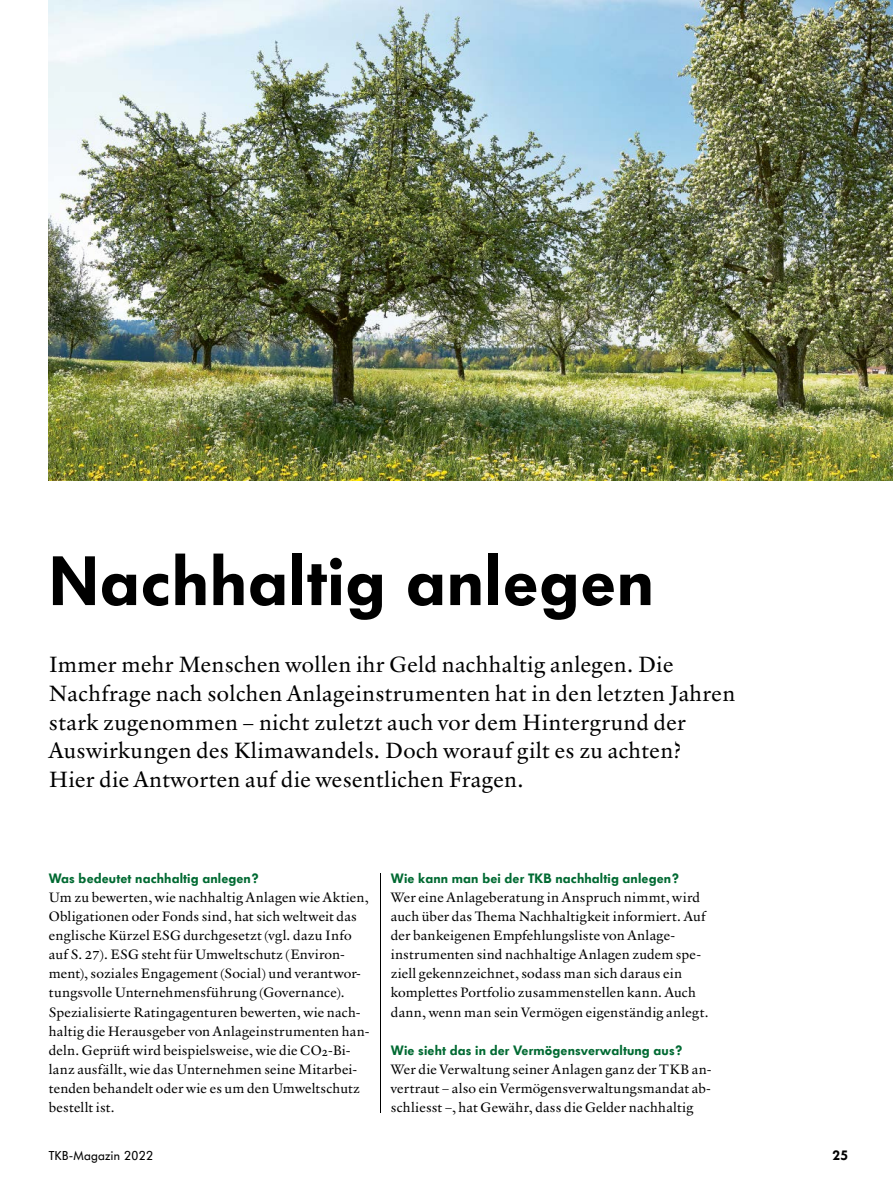
<style>
.page{position:relative;width:893px;height:1191px;background:#fff}
.page>*{position:absolute;margin:0;border:0;box-sizing:border-box;transform-origin:0 0}
.t1{font:600 69px "Futura BQ";letter-spacing:.01em;color:#000}
.t2{font:22.5px/28.7px "Verdigris MVB Pro Text";letter-spacing:.02em;color:#000}
.t3{font:13.8px/19.2px "Verdigris MVB Pro Text";letter-spacing:.015em;color:#000}
.t4{font:600 13.5px "Futura BQ";letter-spacing:.01em;color:#006a32}
.t5{font:600 13.5px "Futura BQ";color:#000}
.t6{font:12.75px "Futura BQ";letter-spacing:.03em;color:#000}
</style>
<div class="page">
<img style="left:49px;top:0;width:844px;height:480px">
<hr style="left:380px;top:873px;width:1px;height:239px;background:#000">
<h1 class="t1" style="left:49px;top:536px;width:607px">Nachhaltig anlegen</h1>
<p class="t2" style="left:49px;top:649px;width:688px">Immer mehr Menschen wollen ihr Geld nachhaltig anlegen. Die Nachfrage nach solchen Anlageinstrumenten hat in den letzten Jahren stark zuge nommen – nicht zuletzt auch vor dem Hintergrund der Auswir kungen des Klimawandels. Doch worauf gilt es zu achten?<br>Hier die Antworten auf die wesentlichen Fragen.</p>
<p class="t4" style="left:49px;top:869px;width:211px">Was bedeutet nachhaltig anlegen?</p>
<p class="t3" style="left:49px;top:887px;width:322px">Um zu bewerten, wie nachhaltig Anlagen wie Aktien, Obligationen oder Fonds sind, hat sich weltweit das englische Kürzel ESG durchgesetzt (vgl. dazu Info auf S. 27). ESG steht für Umweltschutz (Environ&shy;ment), soziales Engagement (Social) und verantwor&shy;tungsvolle Unternehmensführung (Governance).<br>Spezialisierte Ratingagenturen bewerten, wie nach&shy;haltig die Herausgeber von Anlageinstrumenten han&shy;deln. Geprüft wird beispielsweise, wie die CO₂-Bi&shy;lanz ausfällt, wie das Unternehmen seine Mitarbei&shy;tenden behandelt oder wie es um den Umweltschutz bestellt ist.</p>
<p class="t4" style="left:391px;top:869px;width:290px">Wie kann man bei der TKB nachhaltig anlegen?</p>
<p class="t3" style="left:391px;top:887px;width:319px">Wer eine Anlageberatung in Anspruch nimmt, wird auch über das Thema Nachhaltigkeit informiert. Auf der bankeigenen Empfehlungsliste von Anlage&shy;instru menten sind nachhaltige Anlagen zudem spe&shy;ziell gekennzeichnet, sodass man sich daraus ein komplettes Portfolio zusammenstellen kann. Auch dann, wenn man sein Vermögen eigenständig anlegt.</p>
<p class="t4" style="left:391px;top:1041px;width:293px">Wie sieht das in der Vermögensverwaltung aus?</p>
<p class="t3" style="left:391px;top:1059px;width:322px;text-align:justify">Wer die Verwaltung seiner Anlagen ganz der TKB an&shy;vertraut – also ein Vermögensverwaltungsmandat ab&shy;schliesst –, hat Gewähr, dass die Gelder nachhaltig</p>
<p class="t6" style="left:49px;top:1146px;width:106px">TKB-Magazin 2022</p>
<p class="t5" style="left:833px;top:1146px;width:17px">25</p>
</div>
